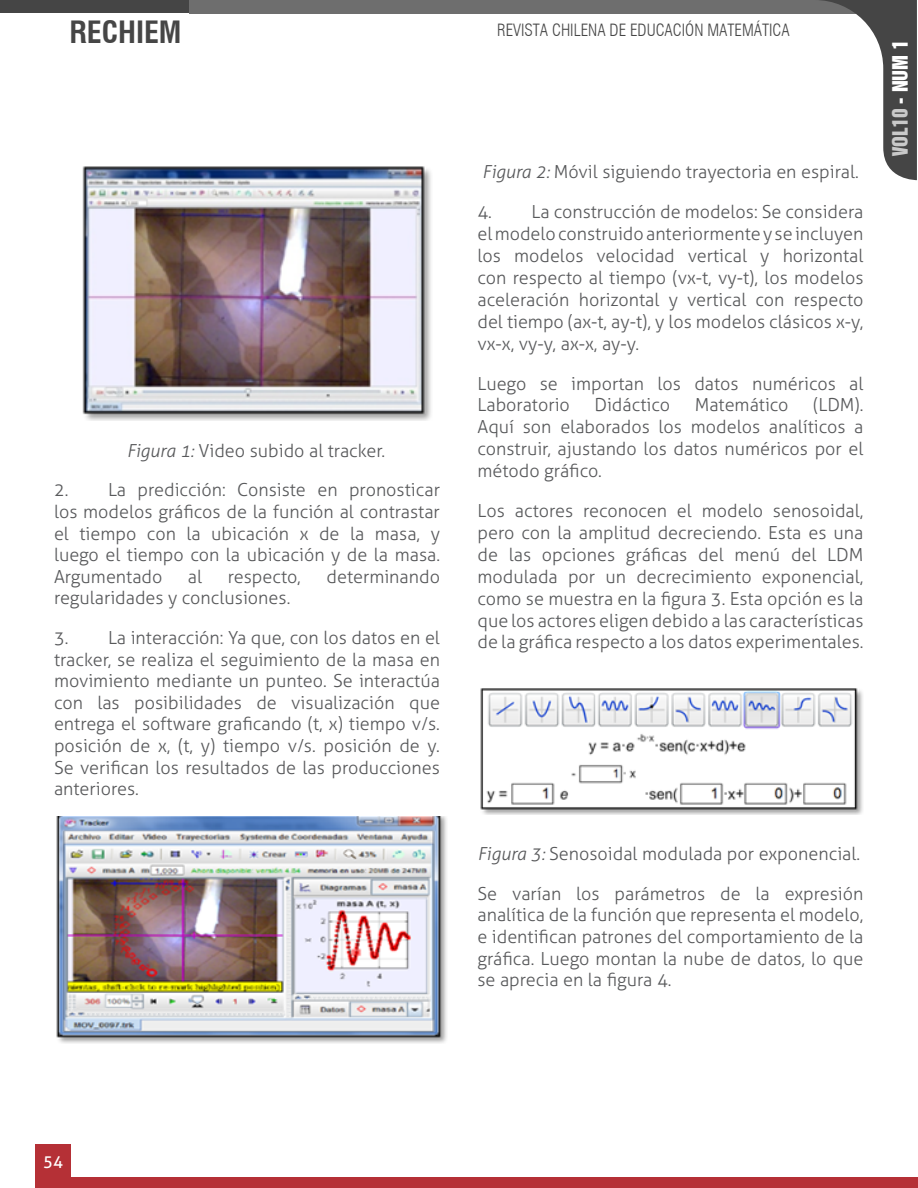
<style>
.page{position:relative;width:918px;height:1188px;background:#fff}
.page>*{position:absolute;margin:0;border:0;box-sizing:border-box;transform-origin:0 0}
.t1{font:700 condensed 30px "Swiss 721 BT";color:#464646}
.t2{font:19.5px "Swiss 921 BT Regular A";color:#c9c9c9}
.t3{font:300 18px/21.9px "Aller";color:#58595b;text-align:justify}
.t4{font:300 condensed 16.5px "Swiss 721 BT";color:#464646}
.t5{font:16.5px "Aller";color:#fff}
.s1{font-style:italic}
.s2{color:#fff}
</style>
<div class="page">
<div style="left:35px;top:1178px;width:883px;height:10px;background:#b53036"></div>
<div style="left:35px;top:1144px;width:36px;height:34px;background:#b53036"></div>
<div style="left:189px;top:0;width:690px;height:13px;background:#6e6e6e"></div>
<svg style="left:815px;top:0;width:102px;height:181px"></svg>
<div style="left:0;top:0;width:189px;height:13px;background:#454545"></div>
<img style="left:82px;top:166px;width:349px;height:254px">
<img style="left:56px;top:817px;width:391px;height:226px">
<img style="left:480px;top:688px;width:383px;height:127px">
<h1 class="t1" style="left:70px;top:14px;width:114px">RECHIEM</h1>
<p class="t4" style="left:497px;top:20px;width:294px">REVISTA CHILENA DE EDUCACIÓN MATEMÁTICA</p>
<p class="t3" style="left:127px;top:440px;width:260px"><span class="s1">Figura 1:</span> Video subido al tracker.</p>
<p class="t3" style="left:54px;top:480px;width:388px">2. La predicción: Consiste en pronosticar los modelos gráficos de la función al contrastar el tiempo con la ubicación x de la masa, y luego el tiempo con la ubicación y de la masa.<br>Argumentado</p>
<p class="t3" style="left:188px;top:566px;width:16px">al</p>
<p class="t3" style="left:228px;top:566px;width:75px">respecto,</p>
<p class="t3" style="left:327px;top:566px;width:115px">determinando</p>
<p class="t3" style="left:54px;top:587px;width:238px">regularidades y conclusiones.</p>
<p class="t3" style="left:54px;top:627px;width:388px">3. La interacción: Ya que, con los datos en el tracker, se realiza el seguimiento de la masa en movimiento mediante un punteo. Se interactúa con las posibilidades de visualización que entrega el software graficando (t, x) tiempo v/s. posición de x, (t, y) tiempo v/s. posición de y.<br>Se verifican los resultados de las producciones anteriores.</p>
<p class="t3" style="left:482px;top:161px;width:378px"><span class="s1">Figura 2:</span> Móvil siguiendo trayectoria en espiral.</p>
<p class="t3" style="left:478px;top:201px;width:388px">4. La construcción de modelos: Se considera el modelo construido anteriormente y se incluyen los modelos velocidad vertical y horizontal con respecto al tiempo (vx-t, vy-t), los modelos aceleración horizontal y vertical con respecto del tiempo (ax-t, ay-t), y los modelos clásicos x-y, vx-x, vy-y, ax-x, ay-y.</p>
<p class="t3" style="left:478px;top:372px;width:388px">Luego se importan los datos numéricos al<br>Laboratorio</p>
<p class="t3" style="left:478px;top:394px;width:388px;text-indent:336px">(LDM).<br>Aquí son elaborados los modelos analíticos a construir, ajustando los datos numéricos por el método gráfico.</p>
<p class="t3" style="left:478px;top:500px;width:388px">Los actores reconocen el modelo senosoidal, pero con la amplitud decreciendo. Esta es una de las opciones gráficas del menú del LDM modulada por un decrecimiento exponencial, como se muestra en la figura 3. Esta opción es la que los actores eligen debido a las características de la gráfica respecto a los datos experimentales.</p>
<p class="t3" style="left:595px;top:394px;width:77px">Didáctico</p>
<p class="t3" style="left:695px;top:394px;width:95px">Matemático</p>
<p class="t3" style="left:478px;top:834px;width:388px;line-height:39.6px"><span class="s1">Figura 3:</span> Senosoidal modulada por exponencial.<br>Se varían los parámetros de la expresión</p>
<p class="t3" style="left:478px;top:904px;width:388px">analítica de la función que representa el modelo, e identifican patrones del comportamiento de la gráfica. Luego montan la nube de datos, lo que se aprecia en la figura 4.</p>
<p class="t2" style="left:887px;top:156px;width:118px;rotate:-90deg">VOL10 <span class="s2">- NUM 1</span></p>
<p class="t5" style="left:43px;top:1151px;width:21px">54</p>
</div>
